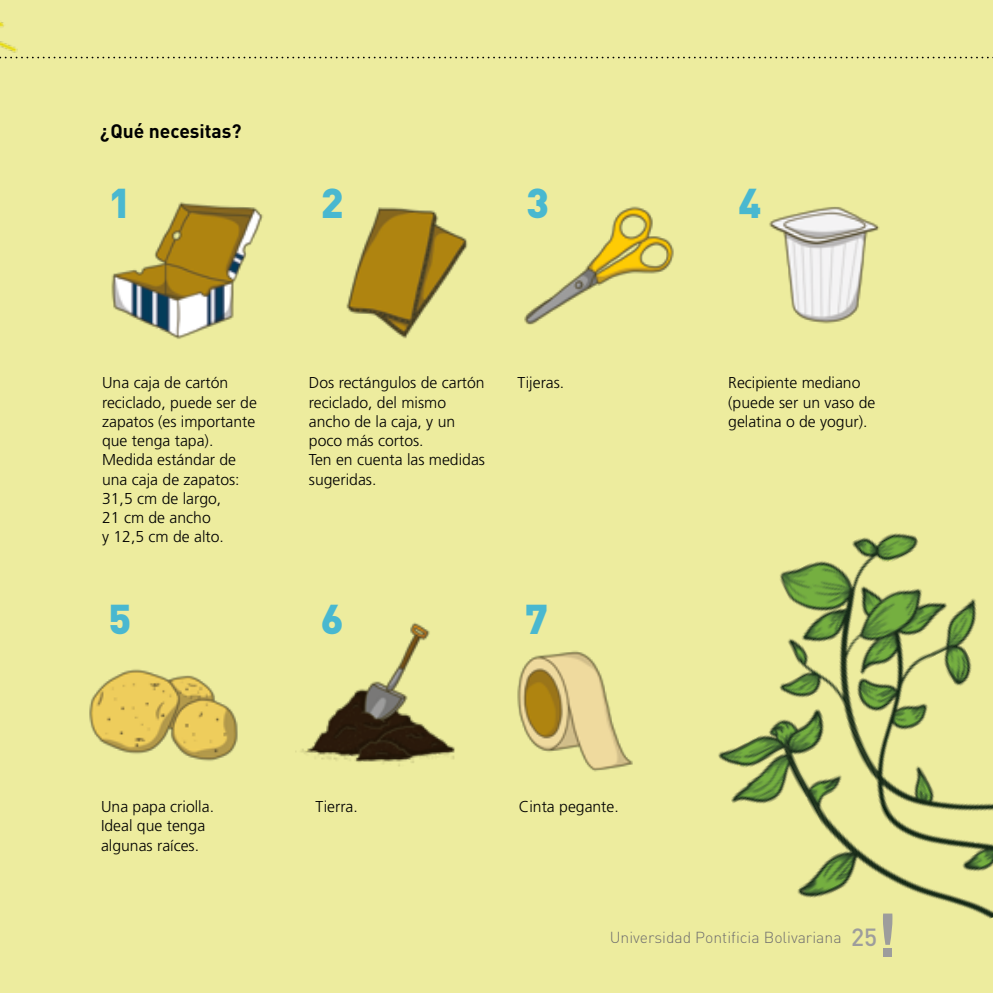
<style>
.page{position:relative;width:993px;height:993px;background:#fff}
.page>*{position:absolute;margin:0;border:0;box-sizing:border-box;transform-origin:0 0}
.t1{font:900 41.12px "DIN Pro";color:#49b8d0}
.t2{font:700 19.25px "DIN Pro";color:#000}
.t3{font:300 15.75px/19.2px "Frutiger LT Std";color:#000}
.t4{font:300 15.75px "DIN Pro";color:#706f6f}
.s1{font-weight:500;font-size:24.5px;color:#9d9d9c}
</style>
<div class="page">
<div style="left:0;top:0;width:992px;height:992px;background:#edec9e"></div>
<img style="left:111px;top:202px;width:152px;height:137px">
<img style="left:346px;top:207px;width:122px;height:132px">
<img style="left:524px;top:206px;width:150px;height:119px">
<img style="left:769px;top:206px;width:111px;height:118px">
<img style="left:89px;top:669px;width:149px;height:92px">
<img style="left:295px;top:622px;width:160px;height:144px">
<img style="left:517px;top:654px;width:37px;height:98px">
<img style="left:0;top:22px;width:83px;height:37px">
<img style="left:554px;top:533px;width:438px;height:424px">
<svg style="left:0;top:57px;width:993px;height:1px"></svg>
<div style="left:882px;top:948px;width:9px;height:8px;background:#9d9d9c"></div>
<svg style="left:882px;top:913px;width:10px;height:31px"></svg>
<p class="t2" style="left:100px;top:115px;width:143px">¿Qué necesitas?</p>
<h1 class="t1" style="left:108px;top:167px;width:24px">1</h1>
<h1 class="t1" style="left:320px;top:167px;width:24px">2</h1>
<h1 class="t1" style="left:526px;top:167px;width:24px">3</h1>
<h1 class="t1" style="left:738px;top:167px;width:24px">4</h1>
<p class="t3" style="left:102px;top:373px;width:156px">Una caja de cartón reciclado, puede ser de zapatos (es importante que tenga tapa).<br>Medida estándar de una caja de zapatos:<br>31,5 cm de largo,<br>21 cm de ancho<br>y 12,5 cm de alto.</p>
<p class="t3" style="left:309px;top:373px;width:177px">Dos rectángulos de cartón reciclado, del mismo ancho de la caja, y un poco más cortos.<br>Ten en cuenta las medidas sugeridas.</p>
<p class="t3" style="left:517px;top:373px;width:48px">Tijeras.</p>
<p class="t3" style="left:728px;top:373px;width:149px">Recipiente mediano (puede ser un vaso de gelatina o de yogur).</p>
<h1 class="t1" style="left:108px;top:583px;width:24px">5</h1>
<h1 class="t1" style="left:320px;top:583px;width:24px">6</h1>
<h1 class="t1" style="left:525px;top:583px;width:24px">7</h1>
<p class="t3" style="left:101px;top:797px;width:114px">Una papa criolla.<br>Ideal que tenga algunas raíces.</p>
<p class="t3" style="left:315px;top:797px;width:44px">Tierra.</p>
<p class="t3" style="left:519px;top:797px;width:101px">Cinta pegante.</p>
<p class="t4" style="left:609px;top:924px;width:269px">Universidad Pontificia Bolivariana <span class="s1">25</span></p>
</div>
